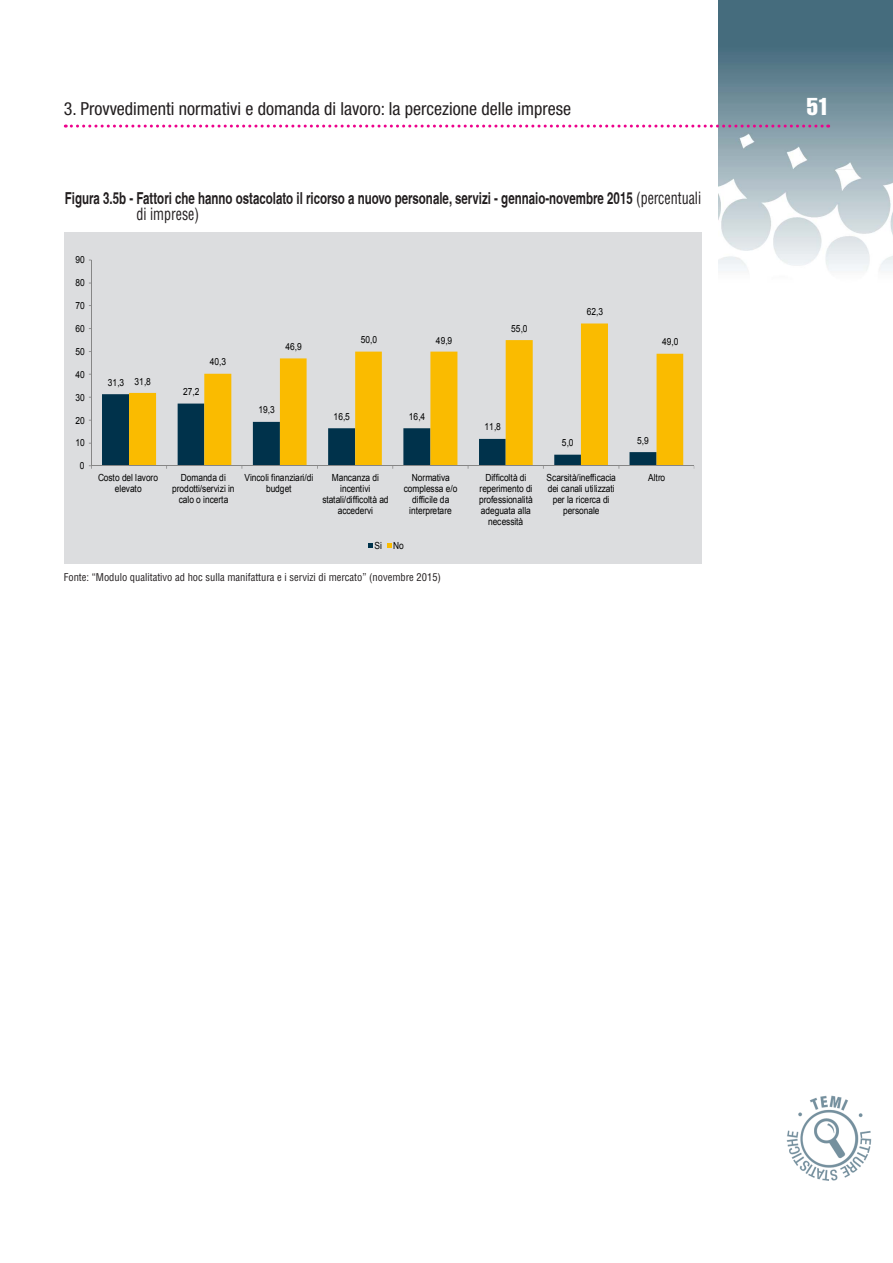
<style>
.page{position:relative;width:893px;height:1263px;background:#fff}
.page>*{position:absolute;margin:0;border:0;box-sizing:border-box;transform-origin:0 0}
.t1{font:24px "Helvetica LT Std Comp";color:#fff}
.t2{font:condensed 18px "Helvetica Neue LT Std";color:#231f20}
.t3{font:700 condensed 16.5px "Helvetica";color:#231f20;scale:.85 1}
.t4{font:condensed 16.5px "Helvetica LT Std";color:#231f20;scale:.85 1}
.t5{font:condensed 10.5px "Helvetica LT Std";color:#231f20}
.t6{font:9.75px/11.1px "Arial";letter-spacing:-.005em;color:#000;text-align:center;scale:.86 1}
.s1{font-family:"Helvetica LT Std";font-weight:400}
</style>
<div class="page">
<img style="left:719px;top:0;width:174px;height:271px">
<svg style="left:65px;top:125px;width:764px;height:3px"></svg>
<img style="left:787px;top:1095px;width:85px;height:85px">
<div style="left:64px;top:232px;width:638px;height:332px;background:#dcdddf"></div>
<svg style="left:129px;top:323px;width:554px;height:142px"></svg>
<hr style="left:91px;top:260px;width:1px;height:206px;background:#868686">
<hr style="left:91px;top:465px;width:603px;height:1px;background:#868686">
<svg style="left:102px;top:394px;width:555px;height:75px"></svg>
<svg style="left:369px;top:543px;width:4px;height:5px"></svg>
<svg style="left:387px;top:543px;width:4px;height:5px"></svg>
<h2 class="t2" style="left:64px;top:98px;width:509px">3. Provvedimenti normativi e domanda di lavoro: la percezione delle imprese</h2>
<h1 class="t1" style="left:807px;top:91px;width:24px">51</h1>
<h3 class="t3" style="left:65px;top:188px;width:750px">Figura 3.5b - Fattori che hanno ostacolato il ricorso a nuovo personale, servizi - gennaio-novembre 2015 <span class="s1">(percentuali</span></h3>
<h3 class="t4" style="left:136px;top:204px;width:75px">di imprese)</h3>
<p class="t6" style="left:75px;top:255px;width:12px">90</p>
<p class="t6" style="left:75px;top:277px;width:12px">80</p>
<p class="t6" style="left:75px;top:300px;width:12px">70</p>
<p class="t6" style="left:75px;top:323px;width:12px">60</p>
<p class="t6" style="left:75px;top:346px;width:12px">50</p>
<p class="t6" style="left:75px;top:369px;width:12px">40</p>
<p class="t6" style="left:75px;top:392px;width:12px">30</p>
<p class="t6" style="left:75px;top:415px;width:12px">20</p>
<p class="t6" style="left:75px;top:437px;width:12px">10</p>
<p class="t6" style="left:80px;top:460px;width:7px">0</p>
<p class="t6" style="left:108px;top:377px;width:21px">31,3</p>
<p class="t6" style="left:135px;top:376px;width:21px">31,8</p>
<p class="t6" style="left:183px;top:386px;width:21px">27,2</p>
<p class="t6" style="left:210px;top:356px;width:21px">40,3</p>
<p class="t6" style="left:285px;top:341px;width:21px">46,9</p>
<p class="t6" style="left:258px;top:404px;width:21px">19,3</p>
<p class="t6" style="left:361px;top:334px;width:21px">50,0</p>
<p class="t6" style="left:436px;top:335px;width:21px">49,9</p>
<p class="t6" style="left:334px;top:411px;width:21px">16,5</p>
<p class="t6" style="left:409px;top:411px;width:21px">16,4</p>
<p class="t6" style="left:511px;top:323px;width:21px">55,0</p>
<p class="t6" style="left:484px;top:421px;width:21px">11,8</p>
<p class="t6" style="left:587px;top:306px;width:21px">62,3</p>
<p class="t6" style="left:662px;top:336px;width:21px">49,0</p>
<p class="t6" style="left:562px;top:437px;width:15px">5,0</p>
<p class="t6" style="left:637px;top:435px;width:15px">5,9</p>
<p class="t6" style="left:98px;top:472px;width:71px">Costo del lavoro elevato</p>
<p class="t6" style="left:172px;top:472px;width:74px">Domanda di prodotti/servizi in calo o incerta</p>
<p class="t6" style="left:245px;top:472px;width:81px">Vincoli finanziari/di budget</p>
<p class="t6" style="left:322px;top:472px;width:78px">Mancanza di incentivi statali/difficoltà ad accedervi</p>
<p class="t6" style="left:404px;top:472px;width:64px">Normativa complessa e/o difficile da interpretare</p>
<p class="t6" style="left:479px;top:472px;width:64px">Difficoltà di reperimento di professionalità adeguata alla necessità</p>
<p class="t6" style="left:547px;top:472px;width:82px">Scarsità/inefficacia dei canali utilizzati per la ricerca di personale</p>
<p class="t6" style="left:648px;top:472px;width:21px">Altro</p>
<p class="t6" style="left:375px;top:540px;width:35px">Si No</p>
<p class="t5" style="left:64px;top:570px;width:379px">Fonte: “Modulo qualitativo ad hoc sulla manifattura e i servizi di mercato” (novembre 2015)</p>
</div>
